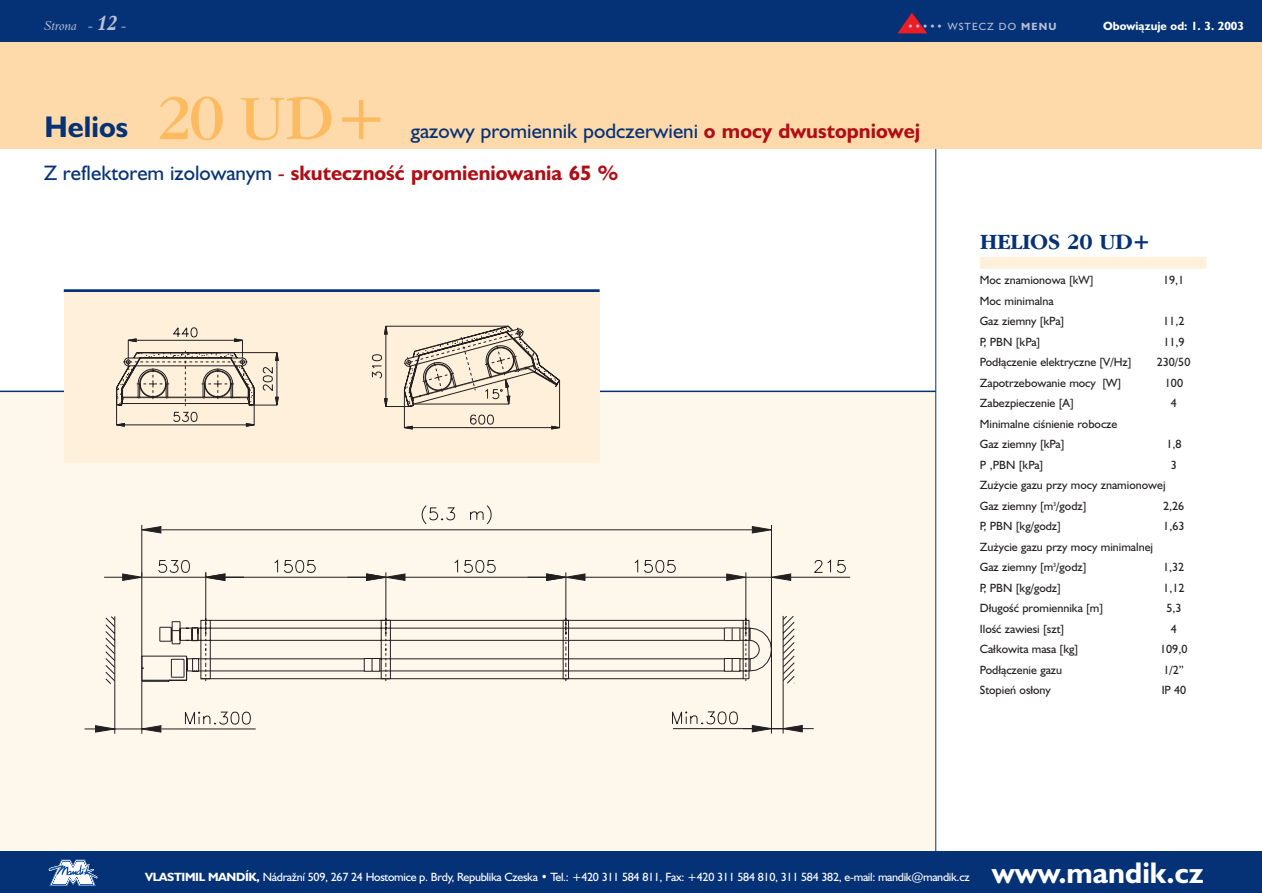
<style>
.page{position:relative;width:1262px;height:893px;background:#fff}
.page>*{position:absolute;margin:0;border:0;box-sizing:border-box;transform-origin:0 0}
.t1{font:700 30px "Humanist 521 BTCE";color:#fff}
.t2{font:700 30px "Humanist 521 BTCE";color:#053276}
.t3{font:700 22.5px "Garamond IT Cby BTCE";letter-spacing:-.025em;color:#053276}
.t4{font:700 21px "Humanist 521 BTCE";color:#b00d15}
.t5{font:21px "Humanist 521 BTCE";color:#053276}
.t6{font:13.5px "Aldine 401 BTCE Italic A";color:#babfd8}
.t7{font:12px/20.5px "Humanist 521 BTCE";color:#231f20}
.t8{font:12px "Humanist 521 BTCE";letter-spacing:-.025em;color:#fff}
.t9{font:700 12px "Humanist 521 BTCE";color:#fff}
.t10{font:10.5px "Humanist 521 BTCE";letter-spacing:.1em;color:#babfd8}
.s1{font-family:"Aldine 401 BTCE Bold Italic A";font-size:21px}
.s2{font-weight:700}
.s3{font-family:"Garamond IT Cby BTCE";font-weight:400;font-size:65.55px;color:#fcba61}
.s4{font-weight:400;color:#053276}
.s5{font-weight:400}
.s6{font-weight:700;color:#b00d15}
</style>
<div class="page">
<div style="left:0;top:391px;width:935px;height:459px;background:#fef7ec"></div>
<hr style="left:114px;top:683px;width:1px;height:50px;background:#231f20">
<hr style="left:141px;top:680px;width:1px;height:53px;background:#231f20">
<svg style="left:675px;top:576px;width:49px;height:153px"></svg>
<svg style="left:84px;top:505px;width:591px;height:227px"></svg>
<svg style="left:752px;top:526px;width:19px;height:7px"></svg>
<hr style="left:771px;top:525px;width:1px;height:52px;background:#231f20">
<svg style="left:724px;top:559px;width:126px;height:175px"></svg>
<hr style="left:0;top:390px;width:935px;height:2px;background:#053276">
<hr style="left:64px;top:289px;width:535px;height:3px;background:#053276">
<div style="left:0;top:0;width:1262px;height:43px;background:#053276"></div>
<div style="left:64px;top:292px;width:268px;height:170px;background:#fef0da"></div>
<svg style="left:116px;top:327px;width:163px;height:99px"></svg>
<div style="left:332px;top:292px;width:268px;height:170px;background:#fef0da"></div>
<svg style="left:371px;top:325px;width:190px;height:104px"></svg>
<div style="left:0;top:43px;width:1262px;height:106px;background:#fedaab"></div>
<hr style="left:935px;top:149px;width:1px;height:702px;background:#053276">
<svg style="left:898px;top:13px;width:29px;height:20px"></svg>
<div style="left:0;top:850px;width:1262px;height:42px;background:#053276"></div>
<svg style="left:48px;top:859px;width:49px;height:27px"></svg>
<div style="left:980px;top:257px;width:226px;height:12px;background:#fef0da"></div>
<p class="t6" style="left:44px;top:20px;width:84px">Strona - <span class="s1">12</span> -</p>
<p class="t10" style="left:907px;top:23px;width:150px">••••• WSTECZ DO <span class="s2">MENU</span></p>
<p class="t9" style="left:1103px;top:21px;width:142px">Obowiązuje od: 1. 3. 2003</p>
<h1 class="t2" style="left:45px;top:115px;width:345px">Helios <span class="s3">20 UD+</span></h1>
<h3 class="t4" style="left:44px;top:165px;width:576px"><span class="s4">Z reflektorem izolowanym</span> <span class="s5">-</span> skuteczność promieniowania 65 %</h3>
<h3 class="t5" style="left:411px;top:123px;width:511px">gazowy promiennik podczerwieni <span class="s6">o mocy dwustopniowej</span></h3>
<h2 class="t3" style="left:979px;top:232px;width:173px">HELIOS 20 UD+</h2>
<p class="t7" style="left:979px;top:271px;width:115px">Moc znamionowa [kW]</p>
<p class="t7" style="left:1163px;top:271px;width:23px">19,1</p>
<p class="t7" style="left:979px;top:291px;width:86px">Moc minimalna<br>Gaz ziemny [kPa]</p>
<p class="t7" style="left:1163px;top:312px;width:23px">11,2</p>
<p class="t7" style="left:979px;top:332px;width:62px">P, PBN [kPa]</p>
<p class="t7" style="left:1163px;top:332px;width:23px">11,9</p>
<p class="t7" style="left:979px;top:353px;width:153px">Podłączenie elektryczne [V/Hz]</p>
<p class="t7" style="left:1156px;top:353px;width:35px">230/50</p>
<p class="t7" style="left:979px;top:373px;width:143px">Zapotrzebowanie mocy [W]</p>
<p class="t7" style="left:1164px;top:373px;width:20px">100</p>
<p class="t7" style="left:979px;top:394px;width:95px">Zabezpieczenie [A]</p>
<p class="t7" style="left:1171px;top:394px;width:8px">4</p>
<p class="t7" style="left:979px;top:414px;width:139px">Minimalne ciśnienie robocze<br>Gaz ziemny [kPa]</p>
<p class="t7" style="left:1166px;top:435px;width:17px">1,8</p>
<p class="t7" style="left:979px;top:455px;width:65px">P ,PBN [kPa]</p>
<p class="t7" style="left:1170px;top:455px;width:8px">3</p>
<p class="t7" style="left:979px;top:476px;width:187px">Zużycie gazu przy mocy znamionowej<br>Gaz ziemny [m<sup>3</sup>/godz]</p>
<p class="t7" style="left:1163px;top:496px;width:23px">2,26</p>
<p class="t7" style="left:979px;top:517px;width:83px">P, PBN [kg/godz]</p>
<p class="t7" style="left:1163px;top:517px;width:23px">1,63</p>
<p class="t7" style="left:979px;top:537px;width:175px">Zużycie gazu przy mocy minimalnej<br>Gaz ziemny [m<sup>3</sup>/godz]</p>
<p class="t7" style="left:1163px;top:558px;width:23px">1,32</p>
<p class="t7" style="left:979px;top:578px;width:83px">P, PBN [kg/godz]</p>
<p class="t7" style="left:1163px;top:578px;width:23px">1,12</p>
<p class="t7" style="left:979px;top:599px;width:125px">Długość promiennika [m]</p>
<p class="t7" style="left:1166px;top:599px;width:16px">5,3</p>
<p class="t7" style="left:979px;top:619px;width:86px">Ilość zawiesi [szt]</p>
<p class="t7" style="left:1171px;top:619px;width:8px">4</p>
<p class="t7" style="left:979px;top:640px;width:100px">Całkowita masa [kg]</p>
<p class="t7" style="left:1160px;top:640px;width:29px">109,0</p>
<p class="t7" style="left:979px;top:660px;width:84px">Podłączenie gazu</p>
<p class="t7" style="left:1163px;top:660px;width:22px">1/2”</p>
<p class="t7" style="left:979px;top:681px;width:73px">Stopień osłony</p>
<p class="t7" style="left:1161px;top:681px;width:26px">IP 40</p>
<p class="t8" style="left:145px;top:872px;width:826px"><span class="s2">VLASTIMIL MANDÍK,</span> Nádražní 509, 267 24 Hostomice p. Brdy, Republika Czeska • Tel.: +420 311 584 811, Fax: +420 311 584 810, 311 584 382, e-mail: mandik@mandik.cz</p>
<h1 class="t1" style="left:992px;top:861px;width:213px">www.mandik.cz</h1>
</div>
